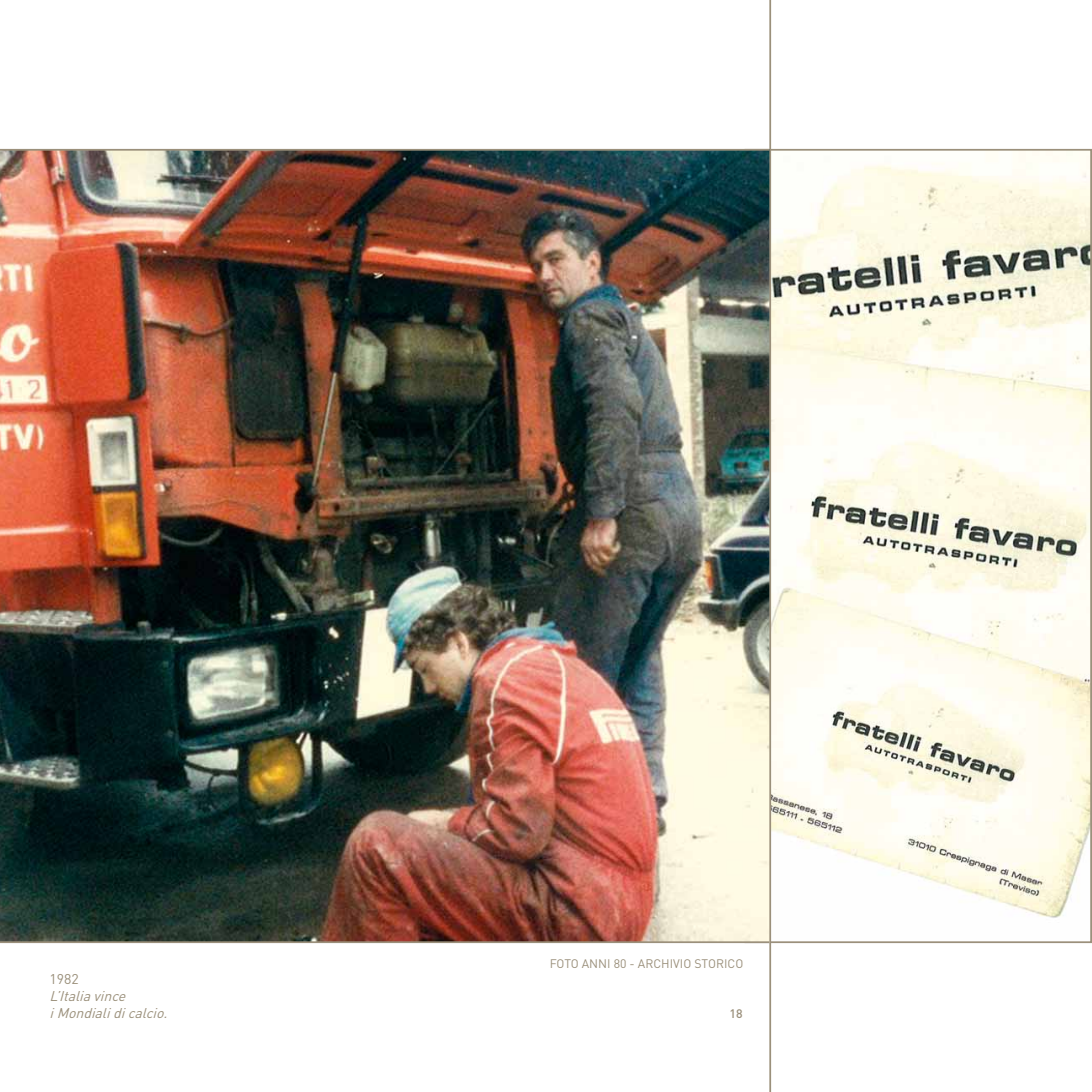
<style>
.page{position:relative;width:1092px;height:1092px;background:#fff}
.page>*{position:absolute;margin:0;border:0;box-sizing:border-box;transform-origin:0 0}
.t1{font:italic 14px/16.8px "DIN";color:#9b907b}
.t2{font:14px "DIN";color:#9b907b}
.t3{font:12.25px "DIN";color:#9b907b}
.t4{font:500 12.25px "DIN";color:#9b907b}
</style>
<div class="page">
<svg style="left:743px;top:148px;width:348px;height:795px"></svg>
<img style="left:0;top:149px;width:769px;height:794px">
<hr style="left:769px;top:0;width:2px;height:1091px;background:#9b907b">
<p class="t2" style="left:50px;top:970px;width:31px">1982</p>
<p class="t1" style="left:50px;top:987px;width:124px">L’Italiavince iMondialidicalcio.</p>
<p class="t3" style="left:549px;top:955px;width:195px">FOTO ANNI 80 - ARCHIVIO STORICO</p>
<p class="t4" style="left:729px;top:1005px;width:15px">18</p>
</div>
